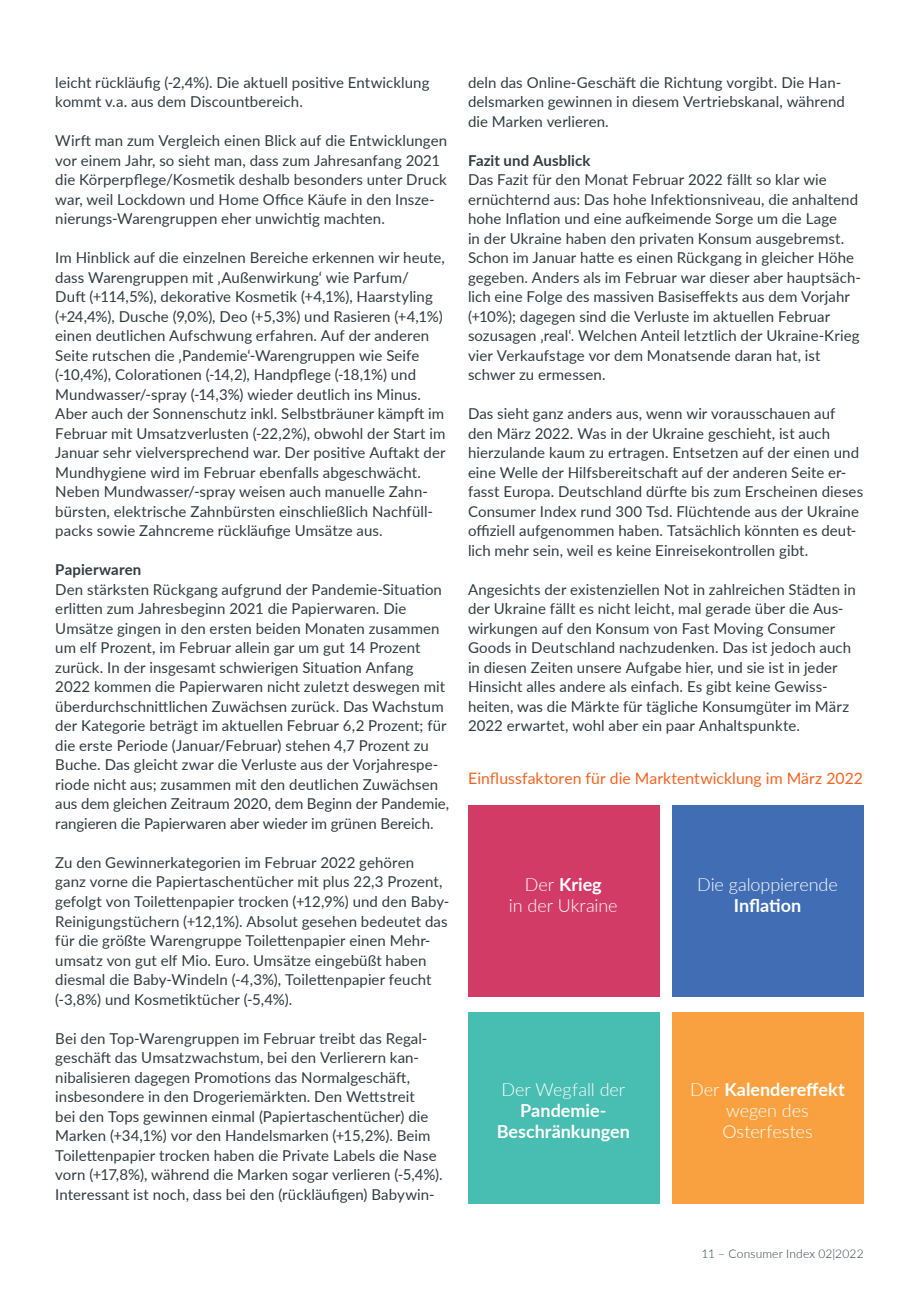
<style>
.page{position:relative;width:919px;height:1289px;background:#fff}
.page>*{position:absolute;margin:0;border:0;box-sizing:border-box;transform-origin:0 0}
.t1{font:300 18px/21px "Lato";letter-spacing:-.005em;color:#fff;text-align:center}
.t2{font:700 18px/21px "Lato";color:#fff;text-align:center}
.t3{font:15.75px "Lato";letter-spacing:.005em;color:#f36421}
.t4{font:15px/19.5px "Lato";letter-spacing:.005em;color:#323c41}
.t5{font:700 15px "Lato";letter-spacing:.005em;color:#323c41}
.t6{font:300 12px "Lato";letter-spacing:.015em;color:#323c41}
.s1{font-weight:700}
</style>
<div class="page">
<div style="left:468px;top:804px;width:191px;height:192px;background:#d33b67"></div>
<div style="left:672px;top:804px;width:191px;height:192px;background:#416db5"></div>
<div style="left:468px;top:1012px;width:191px;height:191px;background:#48bdb1"></div>
<div style="left:672px;top:1012px;width:191px;height:191px;background:#f9a140"></div>
<p class="t4" style="left:55px;top:72px;width:375px">leicht rückläufig (-2,4%). Die aktuell positive Entwicklung kommt v.a. aus dem Discountbereich.</p>
<p class="t4" style="left:55px;top:130px;width:393px">Wirft man zum Vergleich einen Blick auf die Entwicklungen vor einem Jahr, so sieht man, dass zum Jahresanfang 2021 die Körperpflege/Kosmetik deshalb besonders unter Druck war, weil Lockdown und Home Office Käufe in den Insze&shy;nierungs-Warengruppen eher unwichtig machten.</p>
<p class="t4" style="left:55px;top:247px;width:391px">Im Hinblick auf die einzelnen Bereiche erkennen wir heute, dass Warengruppen mit ‚Außenwirkung‘ wie Parfum/<br>Duft (+114,5%), dekorative Kosmetik (+4,1%), Haarstyling (+24,4%), Dusche (9,0%), Deo (+5,3%) und Rasieren (+4,1%) einen deutlichen Aufschwung erfahren. Auf der anderen Seite rutschen die ‚Pandemie‘-Warengruppen wie Seife (-10,4%), Colorationen (-14,2), Handpflege (-18,1%) und Mundwasser/-spray (-14,3%) wieder deutlich ins Minus.<br>Aber auch der Sonnenschutz inkl. Selbstbräuner kämpft im Februar mit Umsatzverlusten (-22,2%), obwohl der Start im Januar sehr vielversprechend war. Der positive Auftakt der Mundhygiene wird im Februar ebenfalls abgeschwächt.<br>Neben Mundwasser/-spray weisen auch manuelle Zahn&shy;bürsten, elektrische Zahnbürsten einschließlich Nachfüll&shy;packs sowie Zahncreme rückläufige Umsätze aus.</p>
<p class="t5" style="left:55px;top:559px;width:87px">Papierwaren</p>
<p class="t4" style="left:55px;top:579px;width:395px">Den stärksten Rückgang aufgrund der Pandemie-Situation erlitten zum Jahresbeginn 2021 die Papierwaren. Die Umsätze gingen in den ersten beiden Monaten zusammen um elf Prozent, im Februar allein gar um gut 14 Prozent zurück. In der insgesamt schwierigen Situation Anfang 2022 kommen die Papierwaren nicht zuletzt deswegen mit überdurchschnittlichen Zuwächsen zurück. Das Wachstum der Kategorie beträgt im aktuellen Februar 6,2 Prozent; für die erste Periode (Januar/Februar) stehen 4,7 Prozent zu Buche. Das gleicht zwar die Verluste aus der Vorjahrespe&shy;riode nicht aus; zusammen mit den deutlichen Zuwächsen aus dem gleichen Zeitraum 2020, dem Beginn der Pandemie, rangieren die Papierwaren aber wieder im grünen Bereich.</p>
<p class="t4" style="left:55px;top:852px;width:395px">Zu den Gewinnerkategorien im Februar 2022 gehören<br>ganz vorne die Papiertaschentücher mit plus 22,3 Prozent, gefolgt von Toilettenpapier trocken (+12,9%) und den Baby-Reinigungstüchern (+12,1%). Absolut gesehen bedeutet das für die größte Warengruppe Toilettenpapier einen Mehr&shy;umsatz von gut elf Mio. Euro. Umsätze eingebüßt haben diesmal die Baby-Windeln (-4,3%), Toilettenpapier feucht (-3,8%) und Kosmetiktücher (-5,4%).</p>
<p class="t4" style="left:55px;top:1027px;width:389px">Bei den Top-Warengruppen im Februar treibt das Regal&shy;geschäft das Umsatzwachstum, bei den Verlierern kan&shy;nibalisieren dagegen Promotions das Normalgeschäft, insbesondere in den Drogeriemärkten. Den Wettstreit<br>bei den Tops gewinnen einmal (Papiertaschentücher) die Marken (+34,1%) vor den Handelsmarken (+15,2%). Beim Toilettenpapier trocken haben die Private Labels die Nase vorn (+17,8%), während die Marken sogar verlieren (-5,4%).<br>Interessant ist noch, dass bei den (rückläufigen) Babywin-</p>
<p class="t4" style="left:468px;top:72px;width:378px">deln das Online-Geschäft die Richtung vorgibt. Die Han&shy;delsmarken gewinnen in diesem Vertriebskanal, während die Marken verlieren.</p>
<p class="t5" style="left:468px;top:149px;width:124px">Fazit und Ausblick</p>
<p class="t4" style="left:468px;top:169px;width:394px">Das Fazit für den Monat Februar 2022 fällt so klar wie ernüchternd aus: Das hohe Infektionsniveau, die anhaltend hohe Inflation und eine aufkeimende Sorge um die Lage<br>in der Ukraine haben den privaten Konsum ausgebremst.<br>Schon im Januar hatte es einen Rückgang in gleicher Höhe gegeben. Anders als im Februar war dieser aber hauptsäch&shy;lich eine Folge des massiven Basiseffekts aus dem Vorjahr (+10%); dagegen sind die Verluste im aktuellen Februar sozusagen ‚real‘. Welchen Anteil letztlich der Ukraine-Krieg vier Verkaufstage vor dem Monatsende daran hat, ist schwer zu ermessen.</p>
<p class="t4" style="left:468px;top:403px;width:396px">Das sieht ganz anders aus, wenn wir vorausschauen auf den März 2022. Was in der Ukraine geschieht, ist auch hierzulande kaum zu ertragen. Entsetzen auf der einen und eine Welle der Hilfsbereitschaft auf der anderen Seite er&shy;fasst Europa. Deutschland dürfte bis zum Erscheinen dieses Consumer Index rund 300 Tsd. Flüchtende aus der Ukraine offiziell aufgenommen haben. Tatsächlich könnten es deut&shy;lich mehr sein, weil es keine Einreisekontrollen gibt.</p>
<p class="t4" style="left:468px;top:579px;width:389px">Angesichts der existenziellen Not in zahlreichen Städten in der Ukraine fällt es nicht leicht, mal gerade über die Aus&shy;wirkungen auf den Konsum von Fast Moving Consumer Goods in Deutschland nachzudenken. Das ist jedoch auch in diesen Zeiten unsere Aufgabe hier, und sie ist in jeder Hinsicht alles andere als einfach. Es gibt keine Gewiss&shy;heiten, was die Märkte für tägliche Konsumgüter im März 2022 erwartet, wohl aber ein paar Anhaltspunkte.</p>
<p class="t3" style="left:468px;top:766px;width:396px">Einflussfaktoren für die Marktentwicklung im März 2022</p>
<p class="t1" style="left:509px;top:873px;width:110px">Der <span class="s1">Krieg<br></span>in der Ukraine</p>
<p class="t1" style="left:697px;top:873px;width:142px">Die galoppierende</p>
<p class="t2" style="left:733px;top:894px;width:69px">Inflation</p>
<p class="t1" style="left:501px;top:1077px;width:125px">Der Wegfall der</p>
<p class="t2" style="left:496px;top:1098px;width:135px">Pandemie-<br>Beschränkungen</p>
<p class="t1" style="left:690px;top:1077px;width:156px">Der <span class="s1">Kalendereffekt </span>wegen des<br>Osterfestes</p>
<p class="t6" style="left:701px;top:1245px;width:164px">11 – Consumer Index 02|2022</p>
</div>
